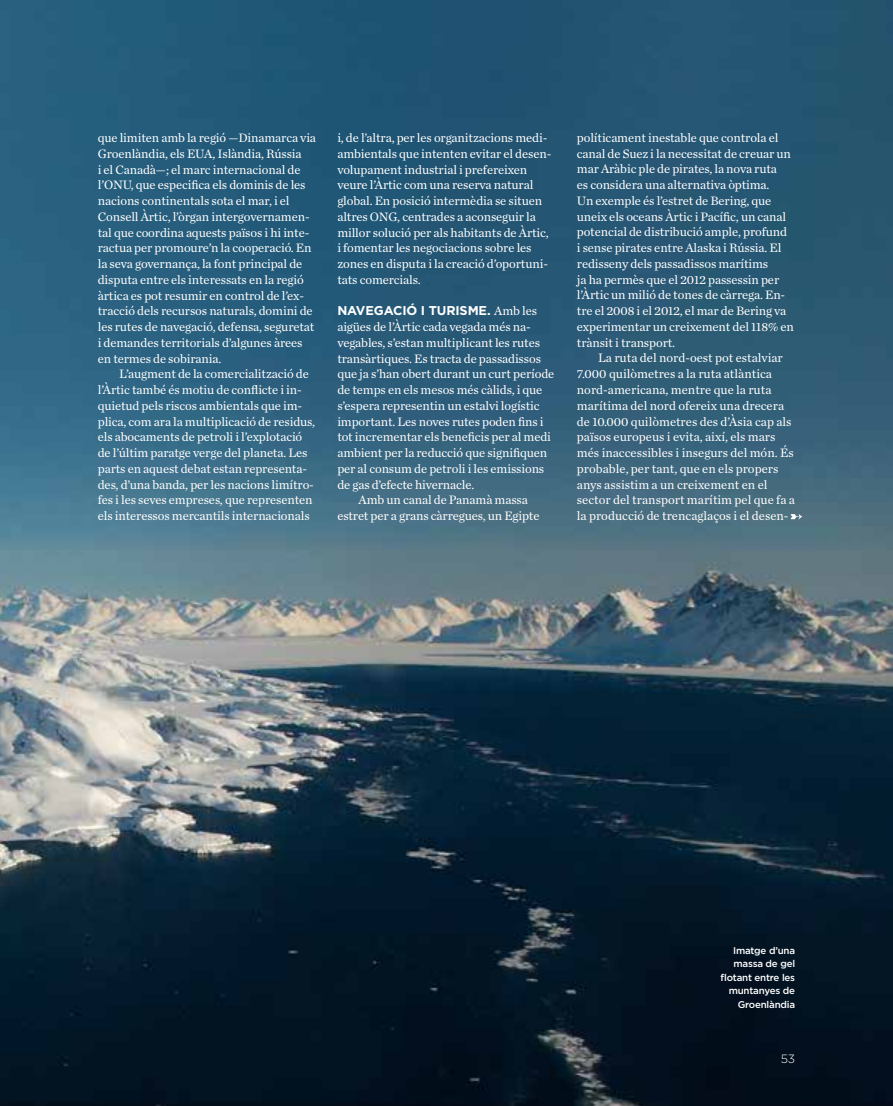
<style>
.page{position:relative;width:893px;height:1106px;background:#fff}
.page>*{position:absolute;margin:0;border:0;box-sizing:border-box;transform-origin:0 0}
.t1{font:12.75px/15.8px "Chronicle Text G1";letter-spacing:-.01em;color:#fff}
.t2{font:700 12.75px "Gotham";letter-spacing:-.01em;color:#fff}
.t3{font:300 12px "Gotham";color:#fff}
.t4{font:500 9.75px/13.5px "Gotham";letter-spacing:-.02em;color:#fff;text-align:right}
.s1{font-family:"Chronicle Text G1";font-weight:400}
</style>
<div class="page">
<img style="left:0;top:0;width:893px;height:1106px">
<svg style="left:791px;top:514px;width:11px;height:5px"></svg>
<p class="t1" style="left:98px;top:129px;width:220px">que limiten amb la regió —Dinamarca via</p>
<p class="t1" style="left:98px;top:145px;width:205px">Groenlàndia, els EUA, Islàndia, Rússia</p>
<p class="t1" style="left:98px;top:161px;width:204px">i el Canadà—; el marc internacional de</p>
<p class="t1" style="left:98px;top:176px;width:209px">l’ONU, que especifica els dominis de les</p>
<p class="t1" style="left:98px;top:192px;width:193px">nacions continentals sota el mar, i el</p>
<p class="t1" style="left:98px;top:208px;width:213px">Consell Àrtic, l’òrgan intergovernamen-</p>
<p class="t1" style="left:98px;top:224px;width:213px">tal que coordina aquests països i hi inte-</p>
<p class="t1" style="left:98px;top:239px;width:215px">ractua per promoure’n la cooperació. En</p>
<p class="t1" style="left:98px;top:255px;width:206px">la seva governança, la font principal de</p>
<p class="t1" style="left:98px;top:271px;width:207px">disputa entre els interessats en la regió</p>
<p class="t1" style="left:98px;top:287px;width:208px">àrtica es pot resumir en control de l’ex-</p>
<p class="t1" style="left:98px;top:302px;width:216px">tracció dels recursos naturals, domini de</p>
<p class="t1" style="left:98px;top:318px;width:218px">les rutes de navegació, defensa, seguretat</p>
<p class="t1" style="left:98px;top:334px;width:206px">i demandes territorials d’algunes àrees</p>
<p class="t1" style="left:98px;top:350px;width:125px">en termes de sobirania.</p>
<p class="t1" style="left:119px;top:365px;width:191px">L’augment de la comercialització de</p>
<p class="t1" style="left:98px;top:381px;width:205px">l’Àrtic també és motiu de conflicte i in-</p>
<p class="t1" style="left:98px;top:397px;width:206px">quietud pels riscos ambientals que im-</p>
<p class="t1" style="left:98px;top:413px;width:219px">plica, com ara la multiplicació de residus,</p>
<p class="t1" style="left:98px;top:428px;width:206px">els abocaments de petroli i l’explotació</p>
<p class="t1" style="left:98px;top:444px;width:211px">de l’últim paratge verge del planeta. Les</p>
<p class="t1" style="left:98px;top:460px;width:211px">parts en aquest debat estan representa-</p>
<p class="t1" style="left:98px;top:476px;width:218px">des, d’una banda, per les nacions limítro-</p>
<p class="t1" style="left:98px;top:491px;width:216px">fes i les seves empreses, que representen</p>
<p class="t1" style="left:98px;top:507px;width:213px">els interessos mercantils internacionals</p>
<p class="t1" style="left:337px;top:129px;width:215px">i, de l’altra, per les organitzacions medi&shy;ambientals que intenten evitar el desen&shy;volupament industrial i prefereixen veure l’Àrtic com una reserva natural global. En posició intermèdia se situen altres ONG, centrades a aconseguir la millor solució per als habitants de Àrtic, i fomentar les negociacions sobre les zones en disputa i la creació d’oportuni&shy;tats comercials.</p>
<p class="t2" style="left:337px;top:302px;width:201px">NAVEGACIÓ I TURISME. <span class="s1">Amb les</span></p>
<p class="t1" style="left:337px;top:318px;width:195px">aigües de l’Àrtic cada vegada més na-</p>
<p class="t1" style="left:337px;top:334px;width:204px">vegables, s’estan multiplicant les rutes</p>
<p class="t1" style="left:337px;top:350px;width:205px">transàrtiques. Es tracta de passadissos</p>
<p class="t1" style="left:337px;top:365px;width:219px">que ja s’han obert durant un curt període</p>
<p class="t1" style="left:337px;top:381px;width:207px">de temps en els mesos més càlids, i que</p>
<p class="t1" style="left:337px;top:397px;width:204px">s’espera representin un estalvi logístic</p>
<p class="t1" style="left:337px;top:413px;width:208px">important. Les noves rutes poden fins i</p>
<p class="t1" style="left:337px;top:428px;width:215px">tot incrementar els beneficis per al medi</p>
<p class="t1" style="left:337px;top:444px;width:211px">ambient per la reducció que signifiquen</p>
<p class="t1" style="left:337px;top:460px;width:208px">per al consum de petroli i les emissions</p>
<p class="t1" style="left:337px;top:476px;width:139px">de gas d’efecte hivernacle.</p>
<p class="t1" style="left:359px;top:491px;width:171px">Amb un canal de Panamà massa</p>
<p class="t1" style="left:337px;top:507px;width:204px">estret per a grans càrregues, un Egipte</p>
<p class="t1" style="left:577px;top:129px;width:203px">políticament inestable que controla el</p>
<p class="t1" style="left:577px;top:145px;width:216px">canal de Suez i la necessitat de creuar un</p>
<p class="t1" style="left:577px;top:161px;width:202px">mar Aràbic ple de pirates, la nova ruta</p>
<p class="t1" style="left:577px;top:176px;width:194px">es considera una alternativa òptima.</p>
<p class="t1" style="left:577px;top:192px;width:196px">Un exemple és l’estret de Bering, que</p>
<p class="t1" style="left:577px;top:208px;width:211px">uneix els oceans Àrtic i Pacífic, un canal</p>
<p class="t1" style="left:577px;top:224px;width:212px">potencial de distribució ample, profund</p>
<p class="t1" style="left:577px;top:239px;width:206px">i sense pirates entre Alaska i Rússia. El</p>
<p class="t1" style="left:577px;top:255px;width:193px">redisseny dels passadissos marítims</p>
<p class="t1" style="left:577px;top:271px;width:204px">ja ha permès que el 2012 passessin per</p>
<p class="t1" style="left:577px;top:287px;width:210px">l’Àrtic un milió de tones de càrrega. En-</p>
<p class="t1" style="left:577px;top:302px;width:211px">tre el 2008 i el 2012, el mar de Bering va</p>
<p class="t1" style="left:577px;top:318px;width:218px">experimentar un creixement del 118% en</p>
<p class="t1" style="left:577px;top:334px;width:100px">trànsit i transport.</p>
<p class="t1" style="left:598px;top:350px;width:186px">La ruta del nord-oest pot estalviar</p>
<p class="t1" style="left:577px;top:365px;width:197px">7.000 quilòmetres a la ruta atlàntica</p>
<p class="t1" style="left:577px;top:381px;width:196px">nord-americana, mentre que la ruta</p>
<p class="t1" style="left:577px;top:397px;width:209px">marítima del nord ofereix una drecera</p>
<p class="t1" style="left:577px;top:412px;width:216px">de 10.000 quilòmetres des d’Àsia cap als</p>
<p class="t1" style="left:577px;top:428px;width:200px">països europeus i evita, així, els mars</p>
<p class="t1" style="left:577px;top:444px;width:218px">més inaccessibles i insegurs del món. És</p>
<p class="t1" style="left:577px;top:460px;width:203px">probable, per tant, que en els propers</p>
<p class="t1" style="left:577px;top:475px;width:192px">anys assistim a un creixement en el</p>
<p class="t1" style="left:577px;top:491px;width:220px">sector del transport marítim pel que fa a</p>
<p class="t1" style="left:577px;top:507px;width:213px">la producció de trencaglaços i el desen-</p>
<p class="t4" style="left:720px;top:943px;width:76px">Imatge d’una massa de gel flotant entre les muntanyes de<br>Groenlàndia</p>
<p class="t3" style="left:781px;top:1051px;width:16px">53</p>
</div>
